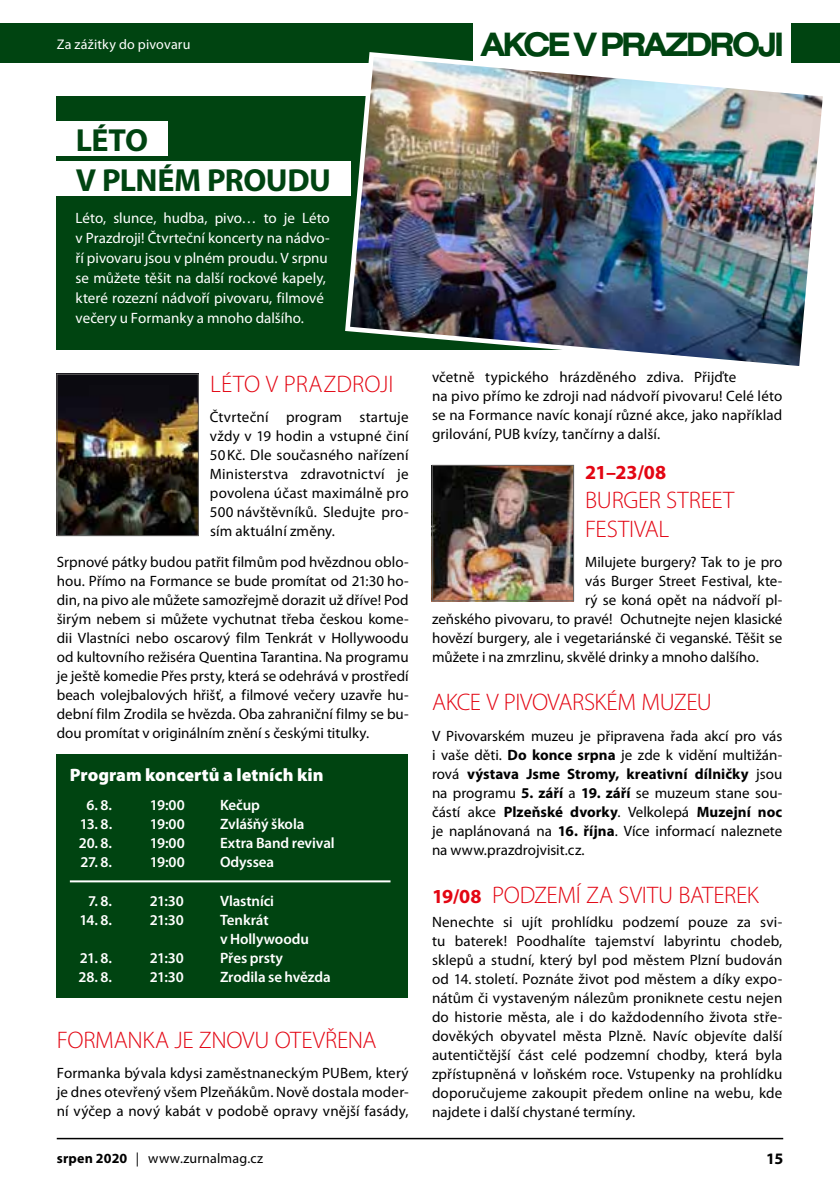
<style>
.page{position:relative;width:840px;height:1191px;background:#fff}
.page>*{position:absolute;margin:0;border:0;box-sizing:border-box;transform-origin:0 0}
.t1{font:700 expanded 35px "Nimbus San TOT";letter-spacing:-.095em;color:#041;scale:.9 1}
.t2{font:700 32px/40px "Myriad Pro";letter-spacing:-.015em;color:#041}
.t3{font:300 24px/28.8px "Myriad Pro";letter-spacing:-.01em;color:#e30613}
.t4{font:300 24px "Myriad Pro";letter-spacing:.01em;color:#e30613}
.t5{font:700 20px "Myriad Pro";color:#e30613}
.t6{font:900 18px "Myriad Pro";color:#fff}
.t7{font:700 16px "Myriad Pro";color:#000}
.t8{font:15px/19px "Myriad Pro";letter-spacing:.005em;color:#000;text-align:justify}
.t9{font:15px/20px "Myriad Pro";color:#fff}
.t10{font:600 15px/19px "Myriad Pro";letter-spacing:-.01em;color:#fff}
.t11{font:14px "Myriad Pro";letter-spacing:.01em;color:#000}
.t12{font:14px "Myriad Pro";letter-spacing:.015em;color:#fff}
.s1{font-weight:700}
.s2{font-weight:700;font-size:20px}
</style>
<div class="page">
<hr style="left:57px;top:1137px;width:725px;height:2px;background:#000">
<div style="left:0;top:23px;width:472px;height:39px;background:#041"></div>
<div style="left:790px;top:23px;width:49px;height:39px;background:#041"></div>
<div style="left:56px;top:97px;width:727px;height:253px;background:#041"></div>
<div style="left:23px;top:121px;width:145px;height:34px;background:#fff"></div>
<div style="left:30px;top:161px;width:320px;height:34px;background:#fff"></div>
<img style="left:342px;top:50px;width:487px;height:316px">
<img style="left:59px;top:376px;width:137px;height:158px">
<div style="left:57px;top:374px;width:141px;height:162px;border:1px solid #646363"></div>
<img style="left:434px;top:467px;width:137px;height:132px">
<div style="left:432px;top:465px;width:141px;height:136px;border:1px solid #646363"></div>
<div style="left:56px;top:754px;width:351px;height:244px;background:#041"></div>
<hr style="left:70px;top:880px;width:320px;height:2px;background:#fff">
<p class="t12" style="left:57px;top:35px;width:135px">Za zážitky do pivovaru</p>
<h1 class="t1" style="left:480px;top:25px;width:339px">AKCE V PRAZDROJI</h1>
<h2 class="t2" style="left:76px;top:119px;width:256px">LÉTO<br>V PLNÉM PROUDU</h2>
<p class="t9" style="left:76px;top:207px;width:255px">Léto, slunce, hudba, pivo… to je Léto v Prazdroji! Čtvrteční koncerty na nádvo&shy;ří pivovaru jsou v plném proudu. V srpnu se můžete těšit na další rockové kapely, které rozezní nádvoří pivovaru, filmové večery u Formanky a mnoho dalšího.</p>
<h3 class="t4" style="left:210px;top:369px;width:185px">LÉTO V PRAZDROJI</h3>
<p class="t8" style="left:210px;top:407px;width:200px">Čtvrteční program startuje vždy v 19 hodin a vstupné činí 50Kč. Dle současného nařízení Ministerstva zdravotnictví je povolena účast maximálně pro 500 návštěvníků. Sledujte pro&shy;sím aktuální změny.</p>
<p class="t8" style="left:57px;top:552px;width:353px">Srpnové pátky budou patřit filmům pod hvězdnou oblo&shy;hou. Přímo na Formance se bude promítat od 21:30 ho&shy;din, na pivo ale můžete samozřejmě dorazit už dříve! Pod širým nebem si můžete vychutnat třeba českou kome&shy;dii Vlastníci nebo oscarový film Tenkrát v Hollywoodu od kultovního režiséra Quentina Tarantina. Na programu je ještě komedie Přes prsty, která se odehrává v prostředí beach volejbalových hřišť, a filmové večery uzavře hu&shy;dební film Zrodila se hvězda. Oba zahraniční filmy se bu&shy;dou promítat v originálním znění s českými titulky.</p>
<p class="t6" style="left:70px;top:762px;width:255px">Program koncertů a letních kin</p>
<p class="t10" style="left:86px;top:795px;width:27px">6. 8.</p>
<p class="t10" style="left:150px;top:795px;width:36px">19:00</p>
<p class="t10" style="left:220px;top:795px;width:41px">Kečup</p>
<p class="t10" style="left:80px;top:814px;width:34px">13. 8.</p>
<p class="t10" style="left:150px;top:814px;width:36px">19:00</p>
<p class="t10" style="left:220px;top:814px;width:86px">Zvlášňý škola</p>
<p class="t10" style="left:79px;top:833px;width:35px">20. 8.</p>
<p class="t10" style="left:150px;top:833px;width:36px">19:00</p>
<p class="t10" style="left:220px;top:833px;width:116px">Extra Band revival</p>
<p class="t10" style="left:80px;top:852px;width:33px">27. 8.</p>
<p class="t10" style="left:150px;top:852px;width:36px">19:00</p>
<p class="t10" style="left:220px;top:852px;width:56px">Odyssea</p>
<p class="t10" style="left:88px;top:891px;width:26px">7. 8.</p>
<p class="t10" style="left:150px;top:891px;width:35px">21:30</p>
<p class="t10" style="left:220px;top:891px;width:56px">Vlastníci</p>
<p class="t10" style="left:79px;top:910px;width:34px">14. 8.</p>
<p class="t10" style="left:150px;top:910px;width:35px">21:30</p>
<p class="t10" style="left:220px;top:910px;width:90px">Tenkrát<br>v Hollywoodu</p>
<p class="t10" style="left:80px;top:948px;width:34px">21. 8.</p>
<p class="t10" style="left:150px;top:948px;width:35px">21:30</p>
<p class="t10" style="left:220px;top:948px;width:64px">Přes prsty</p>
<p class="t10" style="left:79px;top:967px;width:35px">28. 8.</p>
<p class="t10" style="left:150px;top:967px;width:35px">21:30</p>
<p class="t10" style="left:220px;top:967px;width:112px">Zrodila se hvězda</p>
<h3 class="t3" style="left:57px;top:1025px;width:321px">FORMANKA JE ZNOVU OTEVŘENA</h3>
<p class="t8" style="left:57px;top:1063px;width:353px">Formanka bývala kdysi zaměstnaneckým PUBem, který je dnes otevřený všem Plzeňákům. Nově dostala moder&shy;ní výčep a nový kabát v podobě opravy vnější fasády,</p>
<p class="t8" style="left:432px;top:367px;width:352px;text-align:left">včetně typického hrázděného zdiva. Přijďte<br>na pivo přímo ke zdroji nad nádvoří pivovaru! Celé léto se na Formance navíc konají různé akce, jako například grilování, PUB kvízy, tančírny a další.</p>
<h3 class="t5" style="left:585px;top:460px;width:82px">21–23/08</h3>
<h3 class="t3" style="left:585px;top:485px;width:150px">BURGER STREET<br>FESTIVAL</h3>
<p class="t8" style="left:585px;top:552px;width:198px">Milujete burgery? Tak to je pro</p>
<p class="t8" style="left:585px;top:571px;width:198px">vás Burger Street Festival, kte-</p>
<p class="t8" style="left:585px;top:590px;width:198px">rý se koná opět na nádvoří pl-</p>
<p class="t8" style="left:432px;top:609px;width:352px">zeňského pivovaru, to pravé! Ochutnejte nejen klasické</p>
<p class="t8" style="left:432px;top:628px;width:351px">hovězí burgery, ale i vegetariánské či veganské. Těšit se</p>
<p class="t8" style="left:432px;top:647px;width:328px">můžete i na zmrzlinu, skvělé drinky a mnoho dalšího.</p>
<h3 class="t3" style="left:432px;top:687px;width:281px">AKCE V PIVOVARSKÉM MUZEU</h3>
<p class="t8" style="left:432px;top:726px;width:352px">V Pivovarském muzeu je připravena řada akcí pro vás i vaše děti. <span class="s1">Do konce srpna</span> je zde k vidění multižán&shy;rová <span class="s1">výstava Jsme Stromy, kreativní dílničky</span> jsou na programu <span class="s1">5. září</span> a <span class="s1">19. září</span> se muzeum stane sou&shy;částí akce <span class="s1">Plzeňské dvorky</span>. Velkolepá <span class="s1">Muzejní noc </span>je naplánovaná na <span class="s1">16. října</span>. Více informací naleznete na www.prazdrojvisit.cz.</p>
<h3 class="t3" style="left:432px;top:880px;width:328px"><span class="s2">19/08</span> PODZEMÍ ZA SVITU BATEREK</h3>
<p class="t8" style="left:432px;top:912px;width:352px">Nenechte si ujít prohlídku podzemí pouze za svi&shy;tu baterek! Poodhalíte tajemství labyrintu chodeb, sklepů a studní, který byl pod městem Plzní budován od 14. století. Poznáte život pod městem a díky expo&shy;nátům či vystaveným nálezům proniknete cestu nejen do historie města, ale i do každodenního života stře&shy;dověkých obyvatel města Plzně. Navíc objevíte další autentičtější část celé podzemní chodby, která byla zpřístupněná v loňském roce. Vstupenky na prohlídku doporučujeme zakoupit předem online na webu, kde najdete i další chystané termíny.</p>
<p class="t11" style="left:57px;top:1149px;width:208px"><span class="s1">srpen 2020</span> | www.zurnalmag.cz</p>
<p class="t7" style="left:765px;top:1148px;width:19px">15</p>
</div>
